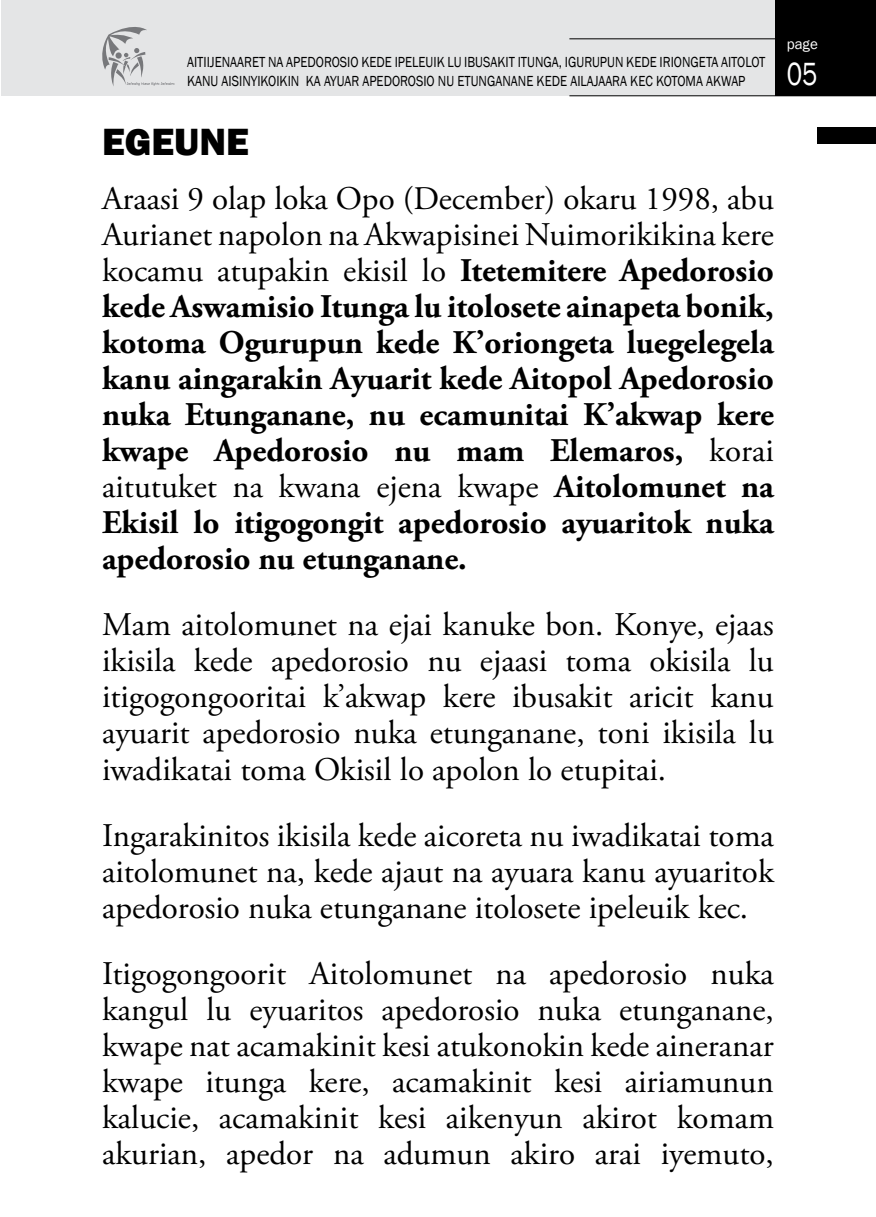
<style>
.page{position:relative;width:876px;height:1217px;background:#fff}
.page>*{position:absolute;margin:0;border:0;box-sizing:border-box;transform-origin:0 0}
.t1{font:800 39px "Franklin Gothic";color:#000}
.t2{font:33px/36px "Adobe Garamond Pro";color:#000;text-align:justify}
.t3{font:700 33px/36px "Adobe Garamond Pro";color:#000;text-align:justify}
.t4{font:15px/18.9px "Franklin Gothic";color:#000;scale:.86 1}
.t5{font:15px "Franklin Gothic";color:#fff}
.s1{font-size:33px;color:#fff}
.s2{font-weight:400}
</style>
<div class="page">
<div style="left:2px;top:0;width:874px;height:95px;background:#e4e5e6"></div>
<hr style="left:569px;top:38px;width:307px;height:1px;background:#000">
<hr style="left:569px;top:95px;width:307px;height:1px;background:#000">
<div style="left:817px;top:128px;width:59px;height:16px;background:#000"></div>
<div style="left:776px;top:0;width:100px;height:95px;background:#000"></div>
<svg style="left:102px;top:27px;width:73px;height:59px"></svg>
<p class="t5" style="left:787px;top:34px;width:33px">page</p>
<p class="t4" style="left:187px;top:53px;width:735px">AITIIJENAARET NA APEDOROSIO KEDE IPELEUIK LU IBUSAKIT ITUNGA, IGURUPUN KEDE IRIONGETA AITOLOT<br>KANU AISINYIKOIKIN KA AYUAR APEDOROSIO NU ETUNGANANE KEDE AILAJAARA KEC KOTOMA AKWAP <span class="s1">05</span></p>
<p class="t1" style="left:102px;top:117px;width:148px">EGEUNE</p>
<p class="t3" style="left:102px;top:181px;width:673px"><span class="s2">Araasi 9 olap loka Opo (December) okaru 1998, abu Aurianet napolon na Akwapisinei Nuimorikikina kere kocamu atupakin ekisil lo</span> Itetemitere Apedorosio kede Aswamisio Itunga lu itolosete ainapeta bonik, kotoma Ogurupun kede K’oriongeta luegelegela kanu aingarakin Ayuarit kede Aitopol Apedorosio nuka Etunganane, nu ecamunitai K’akwap kere kwape Apedorosio nu mam Elemaros, <span class="s2">korai aitutuket na kwana ejena kwape</span> Aitolomunet na Ekisil lo itigogongit apedorosio ayuaritok nuka apedorosio nu etunganane.</p>
<p class="t2" style="left:102px;top:608px;width:673px">Mam aitolomunet na ejai kanuke bon. Konye, ejaas ikisila kede apedorosio nu ejaasi toma okisila lu itigogongooritai k’akwap kere ibusakit aricit kanu ayuarit apedorosio nuka etunganane, toni ikisila lu iwadikatai toma Okisil lo apolon lo etupitai.</p>
<p class="t2" style="left:102px;top:818px;width:673px">Ingarakinitos ikisila kede aicoreta nu iwadikatai toma aitolomunet na, kede ajaut na ayuara kanu ayuaritok apedorosio nuka etunganane itolosete ipeleuik kec.</p>
<p class="t2" style="left:102px;top:956px;width:673px">Itigogongoorit Aitolomunet na apedorosio nuka kangul lu eyuaritos apedorosio nuka etunganane, kwape nat acamakinit kesi atukonokin kede aineranar kwape itunga kere, acamakinit kesi airiamunun kalucie, acamakinit kesi aikenyun akirot komam akurian, apedor na adumun akiro arai iyemuto,</p>
</div>
